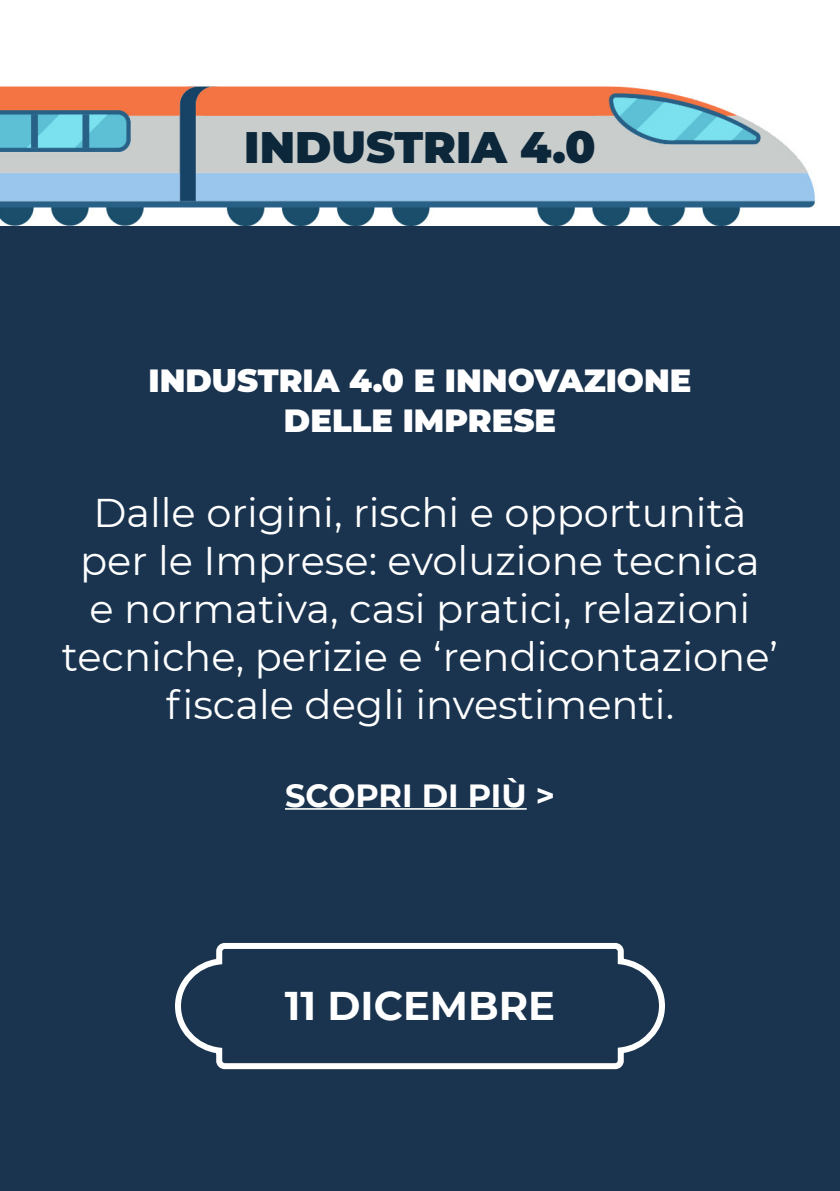
<style>
.page{position:relative;width:840px;height:1191px;background:#fff}
.page>*{position:absolute;margin:0;border:0;box-sizing:border-box;transform-origin:0 0}
.t1{font:900 44px "Montserrat";color:#0c273a}
.t2{font:40px/48px "Montserrat";color:#fff;text-align:center}
.t3{font:700 40px "Montserrat";color:#fff}
.t4{font:900 32px/39.4px "Montserrat";color:#fff;text-align:center}
.t5{font:700 32px "Montserrat";color:#fff}
</style>
<div class="page">
<img style="left:0;top:86px;width:825px;height:141px">
<div style="left:0;top:227px;width:839px;height:964px;background:#1a344f"></div>
<svg style="left:175px;top:943px;width:490px;height:127px"></svg>
<hr style="left:285px;top:808px;width:241px;height:1px;background:#fff">
<p class="t1" style="left:244px;top:114px;width:353px">INDUSTRIA 4.0</p>
<p class="t4" style="left:148px;top:359px;width:544px">INDUSTRIA 4.0 E INNOVAZIONE<br>DELLE IMPRESE</p>
<p class="t2" style="left:62px;top:487px;width:717px">Dalle origini, rischi e opportunità per le Imprese: evoluzione tecnica<br>e normativa, casi pratici, relazioni tecniche, perizie e ‘rendicontazione’ fiscale degli investimenti.</p>
<p class="t5" style="left:285px;top:772px;width:271px">SCOPRI DI PIÙ &gt;</p>
<p class="t3" style="left:285px;top:977px;width:272px">11 DICEMBRE</p>
</div>
